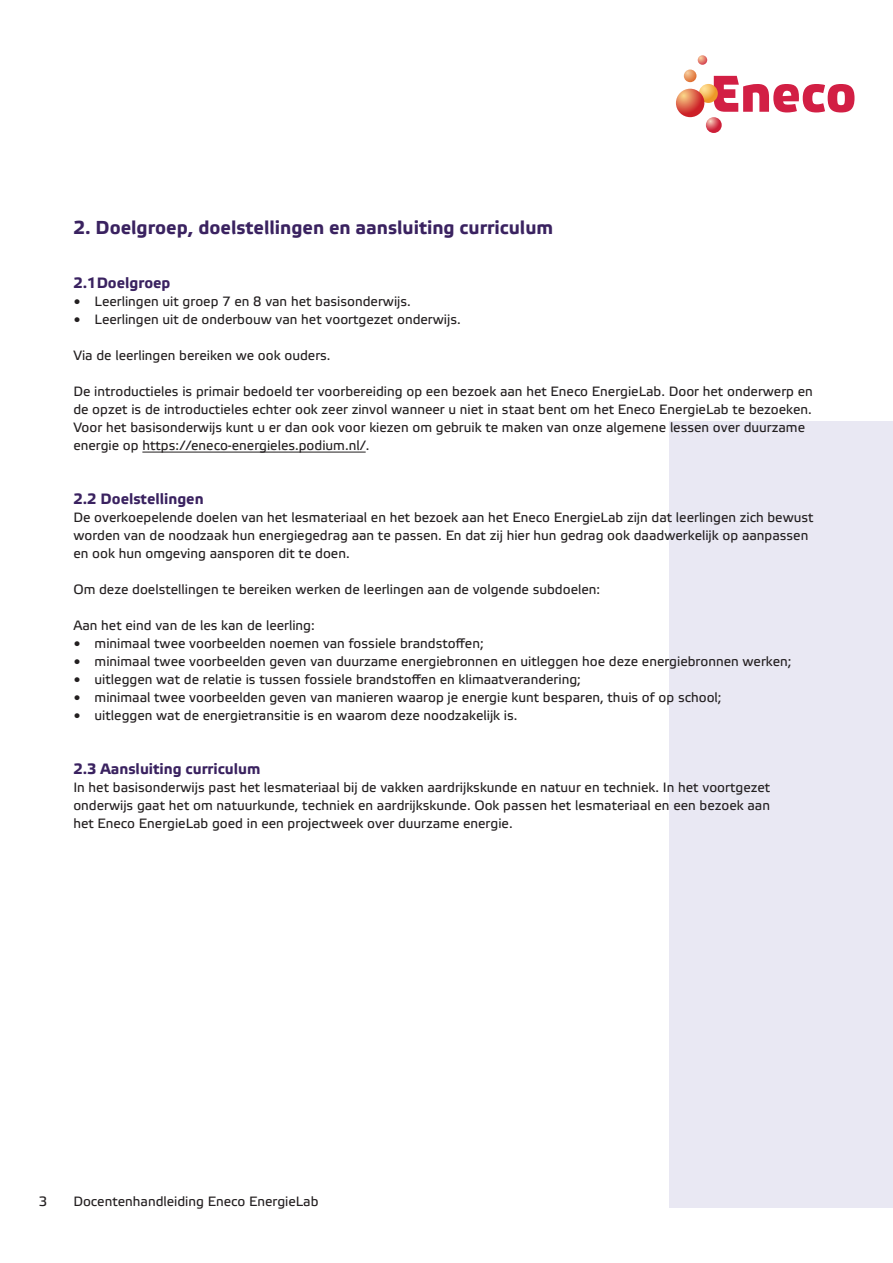
<style>
.page{position:relative;width:893px;height:1263px;background:#fff}
.page>*{position:absolute;margin:0;border:0;box-sizing:border-box;transform-origin:0 0}
.Tussenkop_-_groot{font:700 18.75px "Etelka Text Pro";color:#3a2260}
.Tussenkop_-_klein{font:700 15px "Etelka Text Pro";color:#3a2260}
.platte_tekst{font:13.5px/18px "Etelka Text Pro";color:#231f20}
.s1{font-family:"Verdana"}
</style>
<div class="page">
<svg style="left:714px;top:76px;width:140px;height:36px"></svg>
<svg style="left:699px;top:84px;width:19px;height:19px"></svg>
<svg style="left:676px;top:89px;width:28px;height:28px"></svg>
<svg style="left:706px;top:117px;width:16px;height:16px"></svg>
<svg style="left:684px;top:55px;width:23px;height:27px"></svg>
<div style="left:670px;top:421px;width:223px;height:787px;background:#e9e8f3"></div>
<hr style="left:142px;top:452px;width:224px;height:1px;background:#231f20">
<p class="Tussenkop_-_groot" style="left:73px;top:217px;width:481px">2. Doelgroep, doelstellingen en aansluiting curriculum</p>
<p class="Tussenkop_-_klein" style="left:73px;top:275px;width:99px">2.1Doelgroep</p>
<p class="platte_tekst" style="left:73px;top:293px;width:339px"><span class="s1">•</span> Leerlingen uit groep 7 en 8 van het basisonderwijs.</p>
<p class="platte_tekst" style="left:73px;top:311px;width:389px"><span class="s1">•</span> Leerlingen uit de onderbouw van het voortgezet onderwijs.</p>
<p class="platte_tekst" style="left:73px;top:347px;width:259px">Via de leerlingen bereiken we ook ouders.</p>
<p class="platte_tekst" style="left:73px;top:383px;width:741px">De introductieles is primair bedoeld ter voorbereiding op een bezoek aan het Eneco EnergieLab. Door het onderwerp en de opzet is de introductieles echter ook zeer zinvol wanneer u niet in staat bent om het Eneco EnergieLab te bezoeken.<br>Voor het basisonderwijs kunt u er dan ook voor kiezen om gebruik te maken van onze algemene lessen over duurzame energie op https://eneco-energieles.podium.nl/.</p>
<p class="Tussenkop_-_klein" style="left:73px;top:491px;width:132px">2.2 Doelstellingen</p>
<p class="platte_tekst" style="left:73px;top:509px;width:742px">De overkoepelende doelen van het lesmateriaal en het bezoek aan het Eneco EnergieLab zijn dat leerlingen zich bewust worden van de noodzaak hun energiegedrag aan te passen. En dat zij hier hun gedrag ook daadwerkelijk op aanpassen en ook hun omgeving aansporen dit te doen.</p>
<p class="platte_tekst" style="left:73px;top:581px;width:528px">Om deze doelstellingen te bereiken werken de leerlingen aan de volgende subdoelen:</p>
<p class="platte_tekst" style="left:73px;top:617px;width:243px">Aan het eind van de les kan de leerling:</p>
<p class="platte_tekst" style="left:73px;top:635px;width:412px"><span class="s1">•</span> minimaal twee voorbeelden noemen van fossiele brandstoffen;</p>
<p class="platte_tekst" style="left:73px;top:653px;width:720px"><span class="s1">•</span> minimaal twee voorbeelden geven van duurzame energiebronnen en uitleggen hoe deze energiebronnen werken;</p>
<p class="platte_tekst" style="left:73px;top:671px;width:509px"><span class="s1">•</span> uitleggen wat de relatie is tussen fossiele brandstoffen en klimaatverandering;</p>
<p class="platte_tekst" style="left:73px;top:689px;width:650px"><span class="s1">•</span> minimaal twee voorbeelden geven van manieren waarop je energie kunt besparen, thuis of op school;</p>
<p class="platte_tekst" style="left:73px;top:707px;width:446px"><span class="s1">•</span> uitleggen wat de energietransitie is en waarom deze noodzakelijk is.</p>
<p class="Tussenkop_-_klein" style="left:73px;top:761px;width:189px">2.3 Aansluiting curriculum</p>
<p class="platte_tekst" style="left:73px;top:779px;width:698px;text-align:justify">In het basisonderwijs past het lesmateriaal bij de vakken aardrijkskunde en natuur en techniek. In het voortgezet onderwijs gaat het om natuurkunde, techniek en aardrijkskunde. Ook passen het lesmateriaal en een bezoek aan het Eneco EnergieLab goed in een projectweek over duurzame energie.</p>
<p class="platte_tekst" style="left:39px;top:1193px;width:10px">3</p>
<p class="platte_tekst" style="left:73px;top:1193px;width:247px">Docentenhandleiding Eneco EnergieLab</p>
</div>
